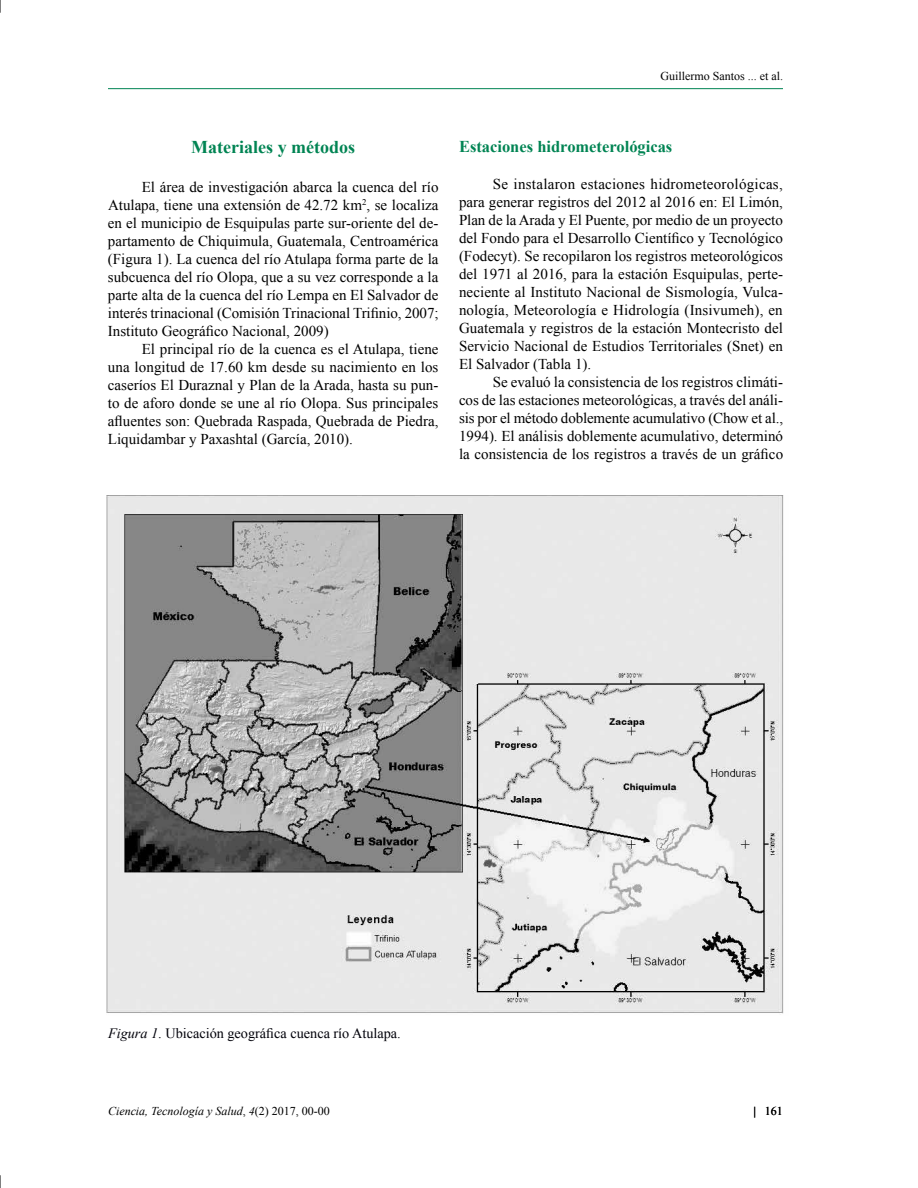
<style>
.page{position:relative;width:918px;height:1188px;background:#fff}
.page>*{position:absolute;margin:0;border:0;box-sizing:border-box;transform-origin:0 0}
.t1{font:700 18px "Times New Roman";color:#008453}
.t2{font:700 16.5px "Times New Roman";color:#008453}
.t3{font:15px/18px "Times New Roman";color:#000;text-align:justify}
.t4{font:14.25px "Times New Roman";color:#000009}
.t5{font:italic 12px "Times New Roman";color:#000}
.t6{font:12px "Times New Roman";color:#000}
.s1{font-style:italic}
.s2{font-style:normal}
.s3{font-weight:700}
</style>
<div class="page">
<hr style="left:108px;top:88px;width:675px;height:1px;background:#008453">
<svg style="left:0;top:0;width:1px;height:13px"></svg>
<svg style="left:0;top:1175px;width:1px;height:13px"></svg>
<img style="left:107px;top:495px;width:677px;height:519px">
<p class="t6" style="left:660px;top:67px;width:124px">Guillermo Santos ... et al.</p>
<p class="t1" style="left:191px;top:134px;width:165px">Materiales y métodos</p>
<p class="t3" style="left:108px;top:178px;width:332px;text-indent:34px">El área de investigación abarca la cuenca del río Atulapa, tiene una extensión de 42.72 km<sup>2</sup>, se localiza en el municipio de Esquipulas parte sur-oriente del de&shy;partamento de Chiquimula, Guatemala, Centroamérica (Figura 1). La cuenca del río Atulapa forma parte de la subcuenca del río Olopa, que a su vez corresponde a la parte alta de la cuenca del río Lempa en El Salvador de interés trinacional (Comisión Trinacional Trifinio, 2007; Instituto Geográfico Nacional, 2009)</p>
<p class="t3" style="left:108px;top:340px;width:332px;text-indent:34px">El principal río de la cuenca es el Atulapa, tiene una longitud de 17.60 km desde su nacimiento en los caseríos El Duraznal y Plan de la Arada, hasta su pun&shy;to de aforo donde se une al río Olopa. Sus principales afluentes son: Quebrada Raspada, Quebrada de Piedra, Liquidambar y Paxashtal (García, 2010).</p>
<p class="t2" style="left:459px;top:135px;width:215px">Estaciones hidrometerológicas</p>
<p class="t3" style="left:459px;top:175px;width:326px;text-indent:34px">Se instalaron estaciones hidrometeorológicas, para generar registros del 2012 al 2016 en: El Limón, Plan de la Arada y El Puente, por medio de un proyecto del Fondo para el Desarrollo Científico y Tecnológico (Fodecyt). Se recopilaron los registros meteorológicos del 1971 al 2016, para la estación Esquipulas, perte&shy;neciente al Instituto Nacional de Sismología, Vulca&shy;nología, Meteorología e Hidrología (Insivumeh), en Guatemala y registros de la estación Montecristo del Servicio Nacional de Estudios Territoriales (Snet) en El Salvador (Tabla 1).</p>
<p class="t3" style="left:459px;top:373px;width:326px;text-indent:34px">Se evaluó la consistencia de los registros climáti&shy;cos de las estaciones meteorológicas, a través del análi&shy;sis por el método doblemente acumulativo (Chow et al., 1994). El análisis doblemente acumulativo, determinó la consistencia de los registros a través de un gráfico</p>
<p class="t4" style="left:108px;top:1023px;width:294px"><span class="s1">Figura 1</span>. Ubicación geográfica cuenca río Atulapa.</p>
<p class="t5" style="left:108px;top:1103px;width:223px">Ciencia, Tecnología y Salud<span class="s2">,</span> 4<span class="s2">(2) 2017, 00-00</span></p>
<p class="t6" style="left:753px;top:1103px;width:31px"><span class="s3">|</span> 161</p>
</div>
